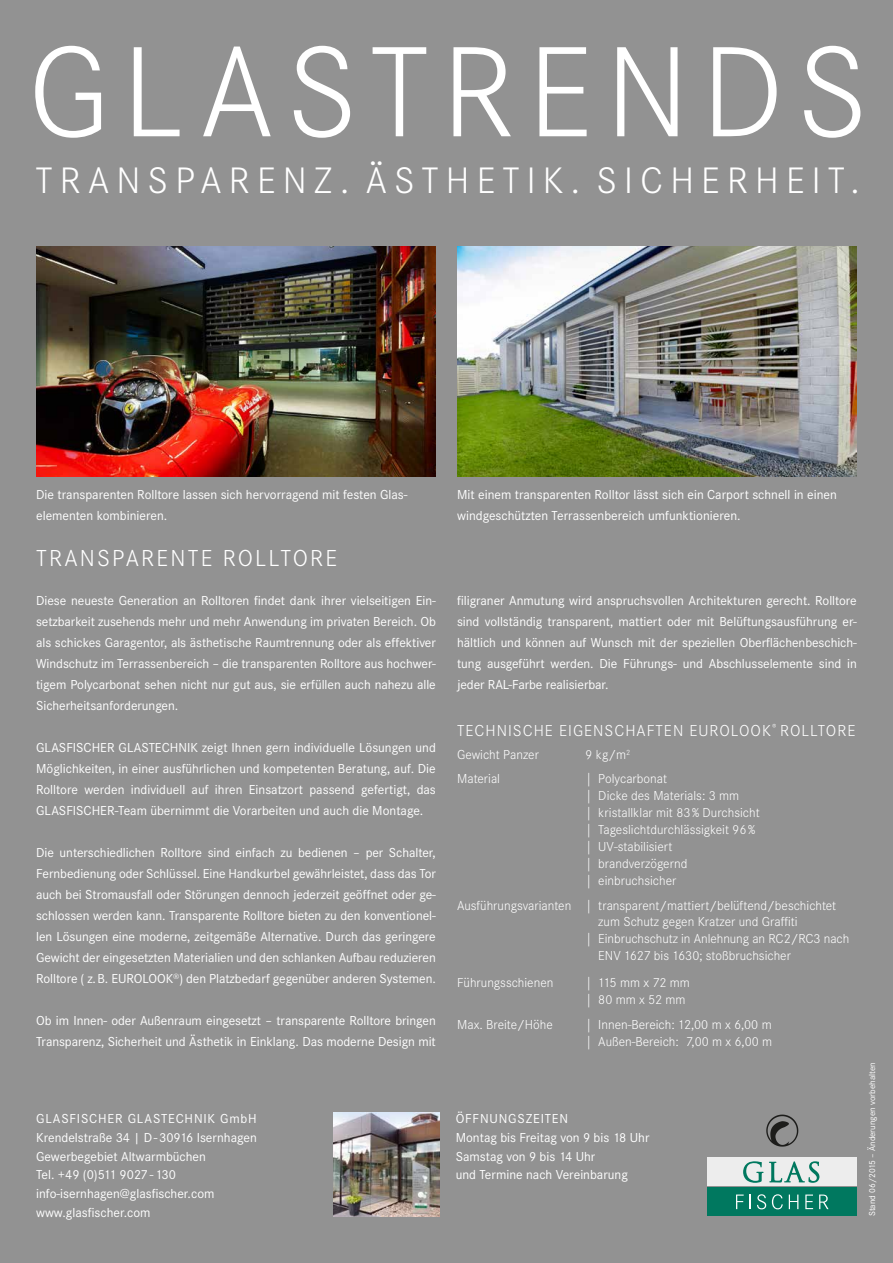
<style>
.page{position:relative;width:893px;height:1263px;background:#929292}
.page>*{position:absolute;margin:0;border:0;box-sizing:border-box;transform-origin:0 0}
.t1{font:300 133.5px "Corporate S";letter-spacing:.09em;color:#fff}
.t2{font:300 38.25px "Corporate S";letter-spacing:.185em;color:#fff}
.t3{font:300 24px "Corporate S";letter-spacing:.09em;color:#fff}
.t4{font:300 16.5px "Corporate S";letter-spacing:.06em;color:#fff}
.t5{font:13.5px/21px "Corporate S";color:#fff}
.t6{font:300 13.5px/17px "Corporate S";color:#fff}
.t7{font:9px "Corporate S";color:#fff}
</style>
<div class="page">
<div style="left:708px;top:1188px;width:149px;height:28px;background:#00785f"></div>
<div style="left:708px;top:1157px;width:149px;height:29px;background:#ededed"></div>
<svg style="left:736px;top:1194px;width:15px;height:15px"></svg>
<svg style="left:757px;top:1194px;width:9px;height:15px"></svg>
<svg style="left:772px;top:1194px;width:11px;height:15px"></svg>
<svg style="left:789px;top:1194px;width:9px;height:15px"></svg>
<svg style="left:805px;top:1194px;width:8px;height:15px"></svg>
<svg style="left:819px;top:1194px;width:9px;height:15px"></svg>
<svg style="left:743px;top:1161px;width:76px;height:22px"></svg>
<svg style="left:766px;top:1114px;width:32px;height:33px"></svg>
<img style="left:457px;top:247px;width:400px;height:229px">
<img style="left:36px;top:247px;width:400px;height:229px">
<img style="left:333px;top:1113px;width:107px;height:103px">
<h1 class="t1" style="left:28px;top:19px;width:843px">GLASTRENDS</h1>
<h2 class="t2" style="left:36px;top:159px;width:826px">TRANSPARENZ. ÄSTHETIK. SICHERHEIT.</h2>
<p class="t5" style="left:36px;top:484px;width:373px">Die transparenten Rolltore lassen sich hervorragend mit festen Glas&shy;elementen kombinieren.</p>
<p class="t5" style="left:457px;top:484px;width:381px">Mit einem transparenten Rolltor lässt sich ein Carport schnell in einen windgeschützten Terrassenbereich umfunktionieren.</p>
<h3 class="t3" style="left:36px;top:545px;width:303px">TRANSPARENTE ROLLTORE</h3>
<p class="t5" style="left:36px;top:590px;width:401px;text-align:justify">Diese neueste Generation an Rolltoren findet dank ihrer vielseitigen Ein&shy;setzbarkeit zusehends mehr und mehr Anwendung im privaten Bereich. Ob als schickes Garagentor, als ästhetische Raumtrennung oder als effektiver Windschutz im Terrassenbereich – die transparenten Rolltore aus hochwer&shy;tigem Polycarbonat sehen nicht nur gut aus, sie erfüllen auch nahezu alle Sicherheitsanforderungen.</p>
<p class="t5" style="left:36px;top:737px;width:401px;text-align:justify">GLASFISCHER GLASTECHNIK zeigt Ihnen gern individuelle Lösungen und Möglichkeiten, in einer ausführlichen und kompetenten Beratung, auf. Die Rolltore werden individuell auf ihren Einsatzort passend gefertigt, das GLASFISCHER-Team übernimmt die Vorarbeiten und auch die Montage.</p>
<p class="t5" style="left:36px;top:842px;width:401px;text-align:justify">Die unterschiedlichen Rolltore sind einfach zu bedienen – per Schalter, Fernbedienung oder Schlüssel. Eine Handkurbel gewährleistet, dass das Tor auch bei Stromausfall oder Störungen dennoch jederzeit geöffnet oder ge&shy;schlossen werden kann. Transparente Rolltore bieten zu den konventionel&shy;len Lösungen eine moderne, zeitgemäße Alternative. Durch das geringere Gewicht der eingesetzten Materialien und den schlanken Aufbau reduzieren Rolltore ( z.B. EUROLOOK<sup>®</sup>) den Platzbedarf gegenüber anderen Systemen.</p>
<p class="t5" style="left:36px;top:1010px;width:401px">Ob im Innen- oder Außenraum eingesetzt – transparente Rolltore bringen<br>Transparenz, Sicherheit und Ästhetik in Einklang. Das moderne Design mit</p>
<p class="t5" style="left:36px;top:1109px;width:222px;line-height:18.8px">GLASFISCHER GLASTECHNIK GmbH<br>Krendelstraße 34 | D-30916 Isernhagen<br>Gewerbegebiet Altwarmbüchen<br>Tel. +49 (0)511 9027-130 info-isernhagen@glasfischer.com www.glasfischer.com</p>
<p class="t5" style="left:457px;top:590px;width:401px;text-align:justify">filigraner Anmutung wird anspruchsvollen Architekturen gerecht. Rolltore sind vollständig transparent, mattiert oder mit Belüftungsausführung er&shy;hältlich und können auf Wunsch mit der speziellen Oberflächenbeschich&shy;tung ausgeführt werden. Die Führungs- und Abschlusselemente sind in jeder RAL-Farbe realisierbar.</p>
<p class="t4" style="left:457px;top:721px;width:400px">TECHNISCHE EIGENSCHAFTEN EUROLOOK<sup>®</sup> ROLLTORE</p>
<p class="t6" style="left:457px;top:746px;width:83px">Gewicht Panzer</p>
<p class="t6" style="left:585px;top:746px;width:46px">9 kg/m<sup>2</sup></p>
<p class="t6" style="left:457px;top:770px;width:44px">Material</p>
<p class="t6" style="left:585px;top:770px;width:176px">| Polycarbonat<br>| Dicke des Materials: 3 mm<br>| kristallklar mit 83% Durchsicht | Tageslichtdurchlässigkeit 96% | UV-stabilisiert<br>| brandverzögernd<br>| einbruchsicher</p>
<p class="t6" style="left:457px;top:897px;width:381px">Ausführungsvarianten | transparent/mattiert/belüftend/beschichtet</p>
<p class="t6" style="left:598px;top:914px;width:201px">zum Schutz gegen Kratzer und Graffiti</p>
<p class="t6" style="left:585px;top:931px;width:265px">| Einbruchschutz in Anlehnung an RC2/RC3 nach</p>
<p class="t6" style="left:598px;top:947px;width:194px">ENV 1627 bis 1630; stoßbruchsicher</p>
<p class="t6" style="left:457px;top:974px;width:98px">Führungsschienen</p>
<p class="t6" style="left:585px;top:974px;width:106px">| 115 mm x 72 mm | 80 mm x 52 mm</p>
<p class="t6" style="left:457px;top:1016px;width:97px">Max. Breite/Höhe</p>
<p class="t6" style="left:585px;top:1016px;width:188px">| Innen-Bereich: 12,00 m x 6,00 m | Außen-Bereich: 7,00 m x 6,00 m</p>
<p class="t5" style="left:456px;top:1109px;width:195px;line-height:18.8px">ÖFFNUNGSZEITEN<br>Montag bis Freitag von 9 bis 18 Uhr<br>Samstag von 9 bis 14 Uhr<br>und Termine nach Vereinbarung</p>
<p class="t7" style="left:867px;top:1216px;width:155px;rotate:-90deg">Stand 06/2015 – Änderungen vorbehalten</p>
</div>
